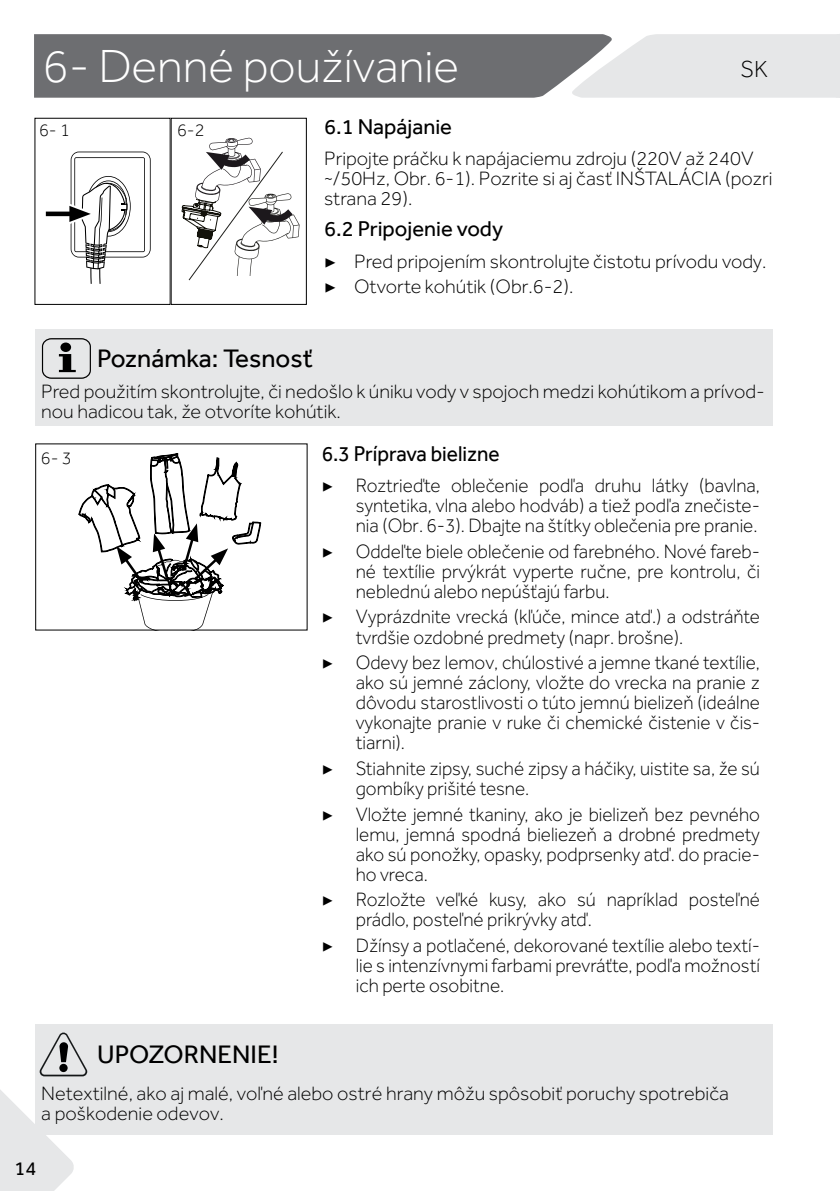
<style>
.page{position:relative;width:840px;height:1191px;background:#fff}
.page>*{position:absolute;margin:0;border:0;box-sizing:border-box;transform-origin:0 0}
.t1{font:300 48px "Effra";color:#fff}
.t2{font:26px "Effra";color:#000}
.t3{font:300 24px "Effra";color:#000}
.t4{font:22px "Effra";color:#000}
.t5{font:22px "Effra";color:#000;scale:.95 1}
.t6{font:300 20px/20px "Effra";color:#000;text-align:justify;scale:.95 1}
.t7{font:300 20px/20px "Effra";color:#000}
.t8{font:20px "Effra";color:#000}
.t9{font:300 18px "Effra";color:#000}
.s1{font-family:"Minion Pro";font-weight:400}
</style>
<div class="page">
<svg style="left:34px;top:34px;width:805px;height:64px;background:#959698"></svg>
<div style="left:35px;top:329px;width:737px;height:97px;background:#e6e7e8"></div>
<svg style="left:42px;top:338px;width:49px;height:41px"></svg>
<div style="left:60px;top:342px;width:11px;height:10px;background:#000;border-radius:50%"></div>
<div style="left:35px;top:1024px;width:737px;height:110px;background:#e6e7e8"></div>
<svg style="left:0;top:1032px;width:87px;height:159px"></svg>
<svg style="left:59px;top:1063px;width:9px;height:9px"></svg>
<svg style="left:181px;top:137px;width:119px;height:144px"></svg>
<div style="left:170px;top:118px;width:137px;height:187px;border:1px solid #000"></div>
<svg style="left:45px;top:152px;width:105px;height:132px"></svg>
<svg style="left:78px;top:453px;width:184px;height:175px"></svg>
<h1 class="t1" style="left:43px;top:39px;width:418px">6- Denné používanie</h1>
<p class="t3" style="left:740px;top:55px;width:29px">SK</p>
<p class="t9" style="left:175px;top:110px;width:29px">8-7</p>
<p class="t9" style="left:39px;top:120px;width:32px">6- 1</p>
<p class="t9" style="left:177px;top:120px;width:29px">6-2</p>
<p class="t4" style="left:324px;top:113px;width:129px">6.1 Napájanie</p>
<p class="t7" style="left:324px;top:148px;width:450px">Pripojte práčku k napájaciemu zdroju (220V až 240V ~/50Hz, Obr. 6-1). Pozrite si aj časť INŠTALÁCIA (pozri strana 29).</p>
<p class="t4" style="left:324px;top:216px;width:180px">6.2 Pripojenie vody</p>
<p class="t7" style="left:324px;top:248px;width:444px;line-height:25.6px"><span class="s1">▶</span> Pred pripojením skontrolujte čistotu prívodu vody. <span class="s1">▶</span> Otvorte kohútik (Obr.6-2).</p>
<h2 class="t2" style="left:97px;top:342px;width:217px">Poznámka: Tesnosť</h2>
<p class="t7" style="left:41px;top:381px;width:724px">Pred použitím skontrolujte, či nedošlo k úniku vody v spojoch medzi kohútikom a prívod&shy;nou hadicou tak, že otvoríte kohútik.</p>
<p class="t9" style="left:41px;top:448px;width:32px">6- 3</p>
<p class="t5" style="left:321px;top:440px;width:189px">6.3 Príprava bielizne</p>
<p class="t6" style="left:355px;top:475px;width:426px;text-indent:-34px"><span class="s1">▶</span> Roztrieďte oblečenie podľa druhu látky (bavlna, syntetika, vlna alebo hodváb) a tiež podľa znečiste&shy;nia (Obr. 6-3). Dbajte na štítky oblečenia pre pranie.</p>
<p class="t6" style="left:355px;top:541px;width:426px;text-indent:-34px"><span class="s1">▶</span> Oddeľte biele oblečenie od farebného. Nové fareb&shy;né textílie prvýkrát vyperte ručne, pre kontrolu, či neblednú alebo nepúšťajú farbu.</p>
<p class="t6" style="left:355px;top:607px;width:426px;text-indent:-34px"><span class="s1">▶</span> Vyprázdnite vrecká (kľúče, mince atď.) a odstráňte tvrdšie ozdobné predmety (napr. brošne).</p>
<p class="t6" style="left:355px;top:652px;width:426px;text-indent:-34px"><span class="s1">▶</span> Odevy bez lemov, chúlostivé a jemne tkané textílie, ako sú jemné záclony, vložte do vrecka na pranie z dôvodu starostlivosti o túto jemnú bielizeň (ideálne vykonajte pranie v ruke či chemické čistenie v čis&shy;tiarni).</p>
<p class="t6" style="left:355px;top:758px;width:426px;text-indent:-34px"><span class="s1">▶</span> Stiahnite zipsy, suché zipsy a háčiky, uistite sa, že sú gombíky prišité tesne.</p>
<p class="t6" style="left:355px;top:804px;width:426px;text-indent:-34px"><span class="s1">▶</span> Vložte jemné tkaniny, ako je bielizeň bez pevného lemu, jemná spodná bieliezeň a drobné predmety ako sú ponožky, opasky, podprsenky atď. do pracie&shy;ho vreca.</p>
<p class="t6" style="left:355px;top:889px;width:426px;text-indent:-34px"><span class="s1">▶</span> Rozložte veľké kusy, ako sú napríklad posteľné prádlo, posteľné prikrývky atď.</p>
<p class="t6" style="left:355px;top:935px;width:426px;text-indent:-34px"><span class="s1">▶</span> Džínsy a potlačené, dekorované textílie alebo textí&shy;lie s intenzívnymi farbami prevráťte, podľa možností ich perte osobitne.</p>
<h2 class="t2" style="left:97px;top:1039px;width:183px">UPOZORNENIE!</h2>
<p class="t7" style="left:41px;top:1083px;width:689px">Netextilné, ako aj malé, voľné alebo ostré hrany môžu spôsobiť poruchy spotrebiča a poškodenie odevov.</p>
<p class="t8" style="left:15px;top:1156px;width:23px">14</p>
</div>
